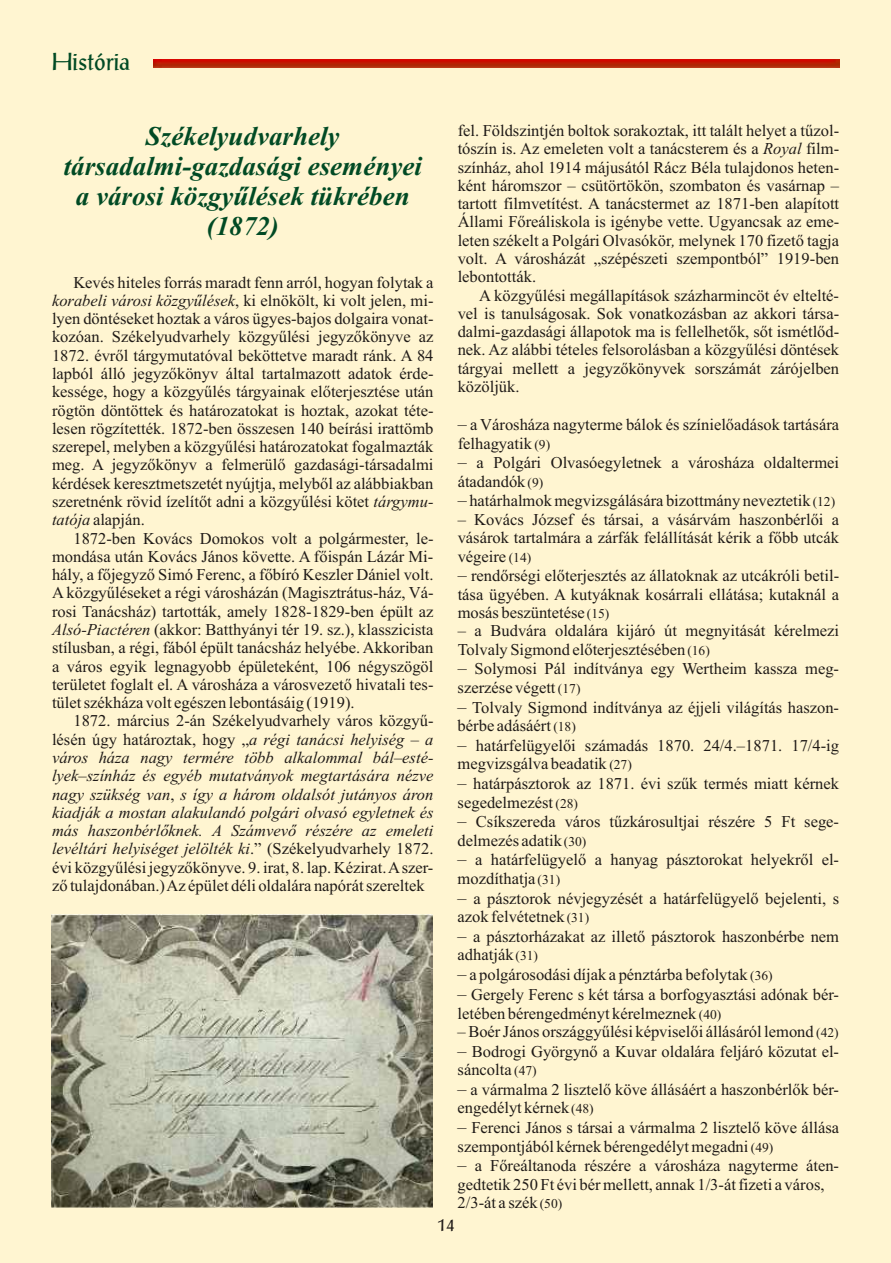
<style>
.page{position:relative;width:891px;height:1263px;background:#fff}
.page>*{position:absolute;margin:0;border:0;box-sizing:border-box;transform-origin:0 0}
.t1{font:italic 700 27px/29.8px "Times New Roman";color:#004a24;text-align:center}
.t2{font:24px "Antiqua Light SSK";color:#004a24}
.t3{font:18px "Antiqua Light SSK";color:#1f1a17}
.t4{font:16.5px/18.3px "Times New Roman";color:#1f1a17}
.t5{font:italic 16.5px/18.3px "Times New Roman";color:#1f1a17;text-align:justify}
.s1{font-style:italic}
.s2{font-style:normal}
.s3{font-size:18px}
.s4{font-size:13.5px}
</style>
<div class="page">
<div style="left:0;top:0;width:890px;height:1262px;background:#fff5d1"></div>
<img style="left:153px;top:59px;width:685px;height:8px">
<img style="left:51px;top:914px;width:382px;height:293px">
<h2 class="t2" style="left:52px;top:47px;width:80px">História</h2>
<h1 class="t1" style="left:64px;top:124px;width:359px">Székelyudvarhely társadalmi-gazdasági eseményei a városi közgyűlések tükrében (1872)</h1>
<p class="t4" style="left:52px;top:274px;width:383px;text-align:justify;text-indent:21px">Kevés hiteles forrás maradt fenn arról, hogyan folytak a <span class="s1">korabeli városi közgyűlések</span>, ki elnökölt, ki volt jelen, mi&shy;lyen döntéseket hoztak a város ügyes-bajos dolgaira vonat&shy;kozóan. Székelyudvarhely közgyűlési jegyzőkönyve az 1872. évről tárgymutatóval beköttetve maradt ránk. A 84 lapból álló jegyzőkönyv által tartalmazott adatok érde&shy;kessége, hogy a közgyűlés tárgyainak előterjesztése után rögtön döntöttek és határozatokat is hoztak, azokat téte&shy;lesen rögzítették. 1872-ben összesen 140 beírási irattömb szerepel, melyben a közgyűlési határozatokat fogalmazták meg. A jegyzőkönyv a felmerülő gazdasági-társadalmi kérdések keresztmetszetét nyújtja, melyből az alábbiakban szeretnénk rövid ízelítőt adni a közgyűlési kötet <span class="s1">tárgymu&shy;tatója</span> alapján.</p>
<p class="t4" style="left:52px;top:530px;width:383px;text-align:justify;text-indent:21px">1872-ben Kovács Domokos volt a polgármester, le&shy;mondása után Kovács János követte. A főispán Lázár Mi&shy;hály, a főjegyző Simó Ferenc, a főbíró Keszler Dániel volt.<br>A közgyűléseket a régi városházán (Magisztrátus-ház, Vá&shy;rosi Tanácsház) tartották, amely 1828-1829-ben épült az <span class="s1">Alsó-Piactéren</span> (akkor: Batthyányi tér 19. sz.), klasszicista stílusban, a régi, fából épült tanácsház helyébe. Akkoriban a város egyik legnagyobb épületeként, 106 négyszögöl területet foglalt el. A városháza a városvezető hivatali tes&shy;tület székháza volt egészen lebontásáig (1919).</p>
<p class="t5" style="left:52px;top:713px;width:383px;text-indent:21px"><span class="s2">1872. március 2-án Székelyudvarhely város közgyű&shy;lésén úgy határoztak, hogy „</span>a régi tanácsi helyiség – a város háza nagy termére több alkalommal bál–esté&shy;lyek–színház és egyéb mutatványok megtartására nézve nagy szükség van<span class="s2">,</span> s így a három oldalsót jutányos áron kiadják a mostan alakulandó polgári olvasó egyletnek és más haszonbérlőknek. A Számvevő részére az emeleti levéltári helyiséget jelölték ki<span class="s2">.” (Székelyudvarhely 1872. évi közgyűlési jegyzőkönyve. 9. irat, 8. lap. Kézirat. Aszer&shy;ző tulajdonában.) Az épület déli oldalára napórát szereltek</span></p>
<p class="t4" style="left:457px;top:123px;width:383px;text-align:justify">fel. Földszintjén boltok sorakoztak, itt talált helyet a tűzol&shy;tószín is. Az emeleten volt a tanácsterem és a <span class="s1">Royal</span> film&shy;színház, ahol 1914 májusától Rácz Béla tulajdonos heten&shy;ként háromszor – csütörtökön, szombaton és vasárnap – tartott filmvetítést. A tanácstermet az 1871-ben alapított Állami Főreáliskola is igénybe vette. Ugyancsak az eme&shy;leten székelt a Polgári Olvasókör<span class="s1">,</span> melynek 170 fizető tagja volt. A városházát „szépészeti szempontból” 1919-ben lebontották.</p>
<p class="t4" style="left:457px;top:287px;width:383px;text-align:justify;text-indent:21px">A közgyűlési megállapítások százharmincöt év eltelté&shy;vel is tanulságosak. Sok vonatkozásban az akkori társa&shy;dalmi-gazdasági állapotok ma is fellelhetők, sőt ismétlőd&shy;nek. Az alábbi tételes felsorolásban a közgyűlési döntések tárgyai mellett a jegyzőkönyvek sorszámát zárójelben közöljük.</p>
<p class="t4" style="left:457px;top:416px;width:383px"><span class="s3">–</span> a Városháza nagyterme bálok és színielőadások tartására felhagyatik <span class="s4">(9)</span></p>
<p class="t4" style="left:457px;top:455px;width:383px"><span class="s3">–</span> a Polgári Olvasóegyletnek a városháza oldaltermei átadandók<span class="s4">(9)</span></p>
<p class="t4" style="left:457px;top:493px;width:379px"><span class="s3">–</span> határhalmok megvizsgálására bizottmány neveztetik<span class="s4">(12)</span></p>
<p class="t4" style="left:457px;top:512px;width:383px;text-align:justify">– Kovács József és társai, a vásárvám haszonbérlői a vásárok tartalmára a zárfák felállítását kérik a főbb utcák végeire <span class="s4">(14)</span></p>
<p class="t4" style="left:457px;top:568px;width:383px;text-align:justify"><span class="s3">–</span> rendőrségi előterjesztés az állatoknak az utcákróli betil&shy;tása ügyében. A kutyáknak kosárrali ellátása; kutaknál a mosás beszüntetése <span class="s4">(15)</span></p>
<p class="t4" style="left:457px;top:623px;width:383px">– a Budvára oldalára kijáró út megnyitását kérelmezi<br>Tolvaly Sigmond előterjesztésében<span class="s4">(16)</span></p>
<p class="t4" style="left:457px;top:661px;width:383px"><span class="s3">–</span> Solymosi Pál indítványa egy Wertheim kassza meg&shy;szerzése végett <span class="s4">(17)</span></p>
<p class="t4" style="left:457px;top:699px;width:383px"><span class="s3">–</span> Tolvaly Sigmond indítványa az éjjeli világítás haszon&shy;bérbe adásáért <span class="s4">(18)</span></p>
<p class="t4" style="left:457px;top:737px;width:383px"><span class="s3">–</span> határfelügyelői számadás 1870. 24/4.–1871. 17/4-ig megvizsgálva beadatik <span class="s4">(27)</span></p>
<p class="t4" style="left:457px;top:775px;width:383px"><span class="s3">–</span> határpásztorok az 1871. évi szűk termés miatt kérnek segedelmezést <span class="s4">(28)</span></p>
<p class="t4" style="left:457px;top:813px;width:383px"><span class="s3">–</span> Csíkszereda város tűzkárosultjai részére 5 Ft sege&shy;delmezés adatik<span class="s4">(30)</span></p>
<p class="t4" style="left:457px;top:852px;width:383px"><span class="s3">–</span> a határfelügyelő a hanyag pásztorokat helyekről el&shy;mozdíthatja <span class="s4">(31)</span></p>
<p class="t4" style="left:457px;top:890px;width:383px"><span class="s3">–</span> a pásztorok névjegyzését a határfelügyelő bejelenti, s azok felvétetnek<span class="s4">(31)</span></p>
<p class="t4" style="left:457px;top:928px;width:383px"><span class="s3">–</span> a pásztorházakat az illető pásztorok haszonbérbe nem adhatják<span class="s4">(31)</span></p>
<p class="t4" style="left:457px;top:966px;width:316px"><span class="s3">–</span> a polgárosodási díjak a pénztárba befolytak <span class="s4">(36)</span></p>
<p class="t4" style="left:457px;top:986px;width:383px"><span class="s3">–</span> Gergely Ferenc s két társa a borfogyasztási adónak bér&shy;letében bérengedményt kérelmeznek <span class="s4">(40)</span></p>
<p class="t4" style="left:457px;top:1023px;width:382px">– Boér János országgyűlési képviselői állásáról lemond <span class="s4">(42)</span></p>
<p class="t4" style="left:457px;top:1043px;width:383px"><span class="s3">–</span> Bodrogi Györgynő a Kuvar oldalára feljáró közutat el&shy;sáncolta <span class="s4">(47)</span></p>
<p class="t4" style="left:457px;top:1081px;width:383px"><span class="s3">–</span> a vármalma 2 lisztelő köve állásáért a haszonbérlők bér&shy;engedélyt kérnek<span class="s4">(48)</span></p>
<p class="t4" style="left:457px;top:1119px;width:383px"><span class="s3">–</span> Ferenci János s társai a vármalma 2 lisztelő köve állása szempontjából kérnek bérengedélyt megadni <span class="s4">(49)</span></p>
<p class="t4" style="left:457px;top:1157px;width:383px"><span class="s3">–</span> a Főreáltanoda részére a városháza nagyterme áten&shy;gedtetik 250 Ft évi bér mellett, annak 1/3-át fizeti a város,<br>2/3-át a szék<span class="s4">(50)</span></p>
<p class="t3" style="left:436px;top:1213px;width:20px">14</p>
</div>
